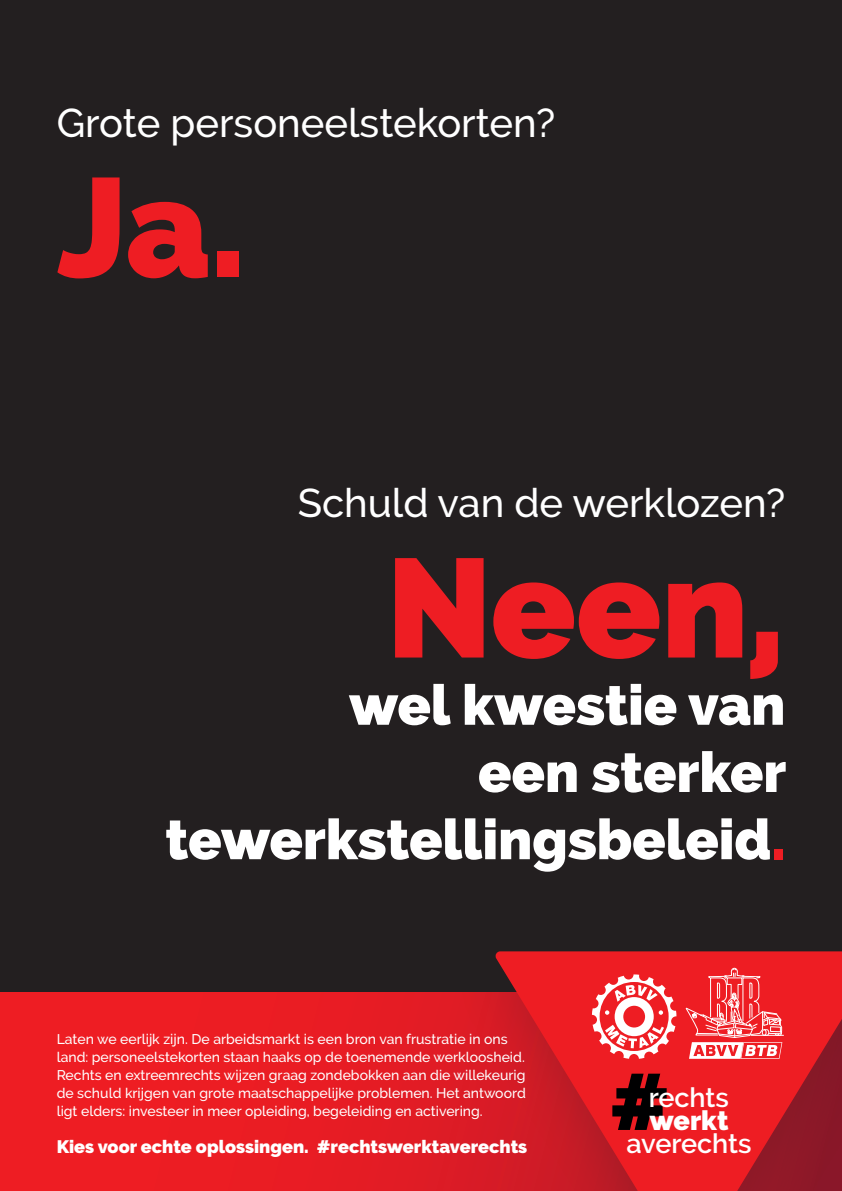
<style>
.page{position:relative;width:842px;height:1191px;background:#fff}
.page>*{position:absolute;margin:0;border:0;box-sizing:border-box;transform-origin:0 0}
.t1{font:800 140px "Raleway";letter-spacing:-.005em;color:#ee1d23}
.t2{font:900 79.3px "Raleway";color:#000001}
.t3{font:800 56px/67.2px "Raleway";color:#fff;text-align:right}
.t4{font:500 40px "Raleway";color:#fff}
.t5{font:600 27.1px "Raleway";color:#fff}
.t6{font:900 27.1px "Raleway";color:#fff}
.t7{font:900 18px "Raleway";color:#fff}
.t8{font:500 14px/18px "Raleway";color:#fff}
.s1{color:#ee1d23}
</style>
<div class="page">
<div style="left:0;top:0;width:842px;height:992px;background:#231f20"></div>
<div style="left:0;top:992px;width:842px;height:199px;background:#ec1d23"></div>
<div style="left:445px;top:894px;width:397px;height:297px;background:#231f20;opacity:.25"></div>
<svg style="left:494px;top:951px;width:348px;height:240px"></svg>
<svg style="left:592px;top:974px;width:84px;height:84px"></svg>
<hr style="left:751px;top:1035px;width:32px;height:1px;background:#fff">
<svg style="left:685px;top:967px;width:97px;height:91px"></svg>
<h3 class="t4" style="left:57px;top:100px;width:500px">Grote personeelstekorten?</h3>
<h1 class="t1" style="left:57px;top:146px;width:190px">Ja.</h1>
<h3 class="t4" style="left:298px;top:480px;width:489px">Schuld van de werklozen?</h3>
<h1 class="t1" style="left:386px;top:527px;width:400px">Neen,</h1>
<h3 class="t3" style="left:165px;top:671px;width:623px">wel kwestie van<br>een sterker tewerkstellingsbeleid<span class="s1">.</span></h3>
<p class="t8" style="left:57px;top:1030px;width:471px">Laten we eerlijk zijn. De arbeidsmarkt is een bron van frustratie in ons land: personeelstekorten staan haaks op de toenemende werkloosheid.<br>Rechts en extreemrechts wijzen graag zondebokken aan die willekeurig de schuld krijgen van grote maatschappelijke problemen. Het antwoord ligt elders: investeer in meer opleiding, begeleiding en activering.</p>
<p class="t7" style="left:57px;top:1135px;width:472px">Kies voor echte oplossingen. #rechtswerktaverechts</p>
<h2 class="t2" style="left:609px;top:1056px;width:61px">#</h2>
<h3 class="t5" style="left:649px;top:1081px;width:82px">rechts</h3>
<h3 class="t6" style="left:649px;top:1104px;width:80px">werkt</h3>
<h3 class="t5" style="left:626px;top:1127px;width:127px">averechts</h3>
</div>
